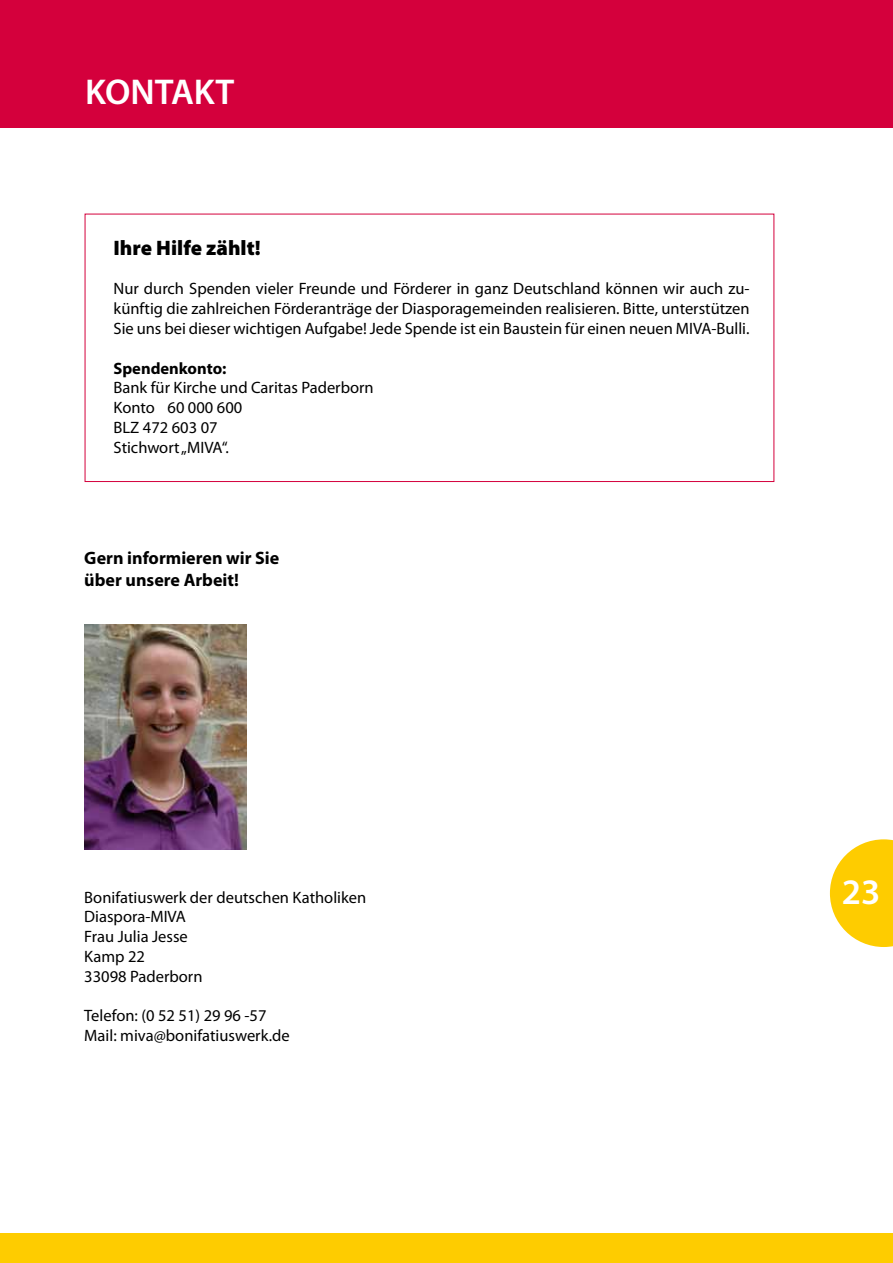
<style>
.page{position:relative;width:893px;height:1263px;background:#fff}
.page>*{position:absolute;margin:0;border:0;box-sizing:border-box;transform-origin:0 0}
.t1{font:600 36px "Myriad Pro";color:#fff}
.t2{font:900 21px "Myriad Pro";color:#000}
.t3{font:700 18px/21.6px "Myriad Pro";color:#000}
.t4{font:16.5px/19.8px "Myriad Pro";color:#000}
.t5{font:700 16.5px "Myriad Pro";color:#000}
</style>
<div class="page">
<div style="left:85px;top:214px;width:689px;height:268px;background:#fff;border:1px solid #d4003c"></div>
<div style="left:0;top:0;width:893px;height:128px;background:#d4003c"></div>
<div style="left:0;top:1233px;width:893px;height:30px;background:#fecc00"></div>
<svg style="left:830px;top:839px;width:63px;height:108px"></svg>
<img style="left:84px;top:624px;width:162px;height:226px">
<h1 class="t1" style="left:85px;top:72px;width:151px">KONTAKT</h1>
<p class="t2" style="left:114px;top:236px;width:149px">Ihre Hilfe zählt!</p>
<p class="t4" style="left:114px;top:279px;width:638px;text-align:justify">Nur durch Spenden vieler Freunde und Förderer in ganz Deutschland können wir auch zu&shy;künftig die zahlreichen Förderanträge der Diasporagemeinden realisieren. Bitte, unterstützen Sie uns bei dieser wichtigen Aufgabe! Jede Spende ist ein Baustein für einen neuen MIVA-Bulli.</p>
<p class="t5" style="left:114px;top:359px;width:114px">Spendenkonto:</p>
<p class="t4" style="left:114px;top:378px;width:262px">Bank für Kirche und Caritas Paderborn<br>Konto 60 000 600<br>BLZ 472 603 07<br>Stichwort „MIVA“.</p>
<p class="t3" style="left:84px;top:548px;width:197px">Gern informieren wir Sie über unsere Arbeit!</p>
<p class="t4" style="left:84px;top:887px;width:283px">Bonifatiuswerk der deutschen Katholiken<br>Diaspora-MIVA<br>Frau Julia Jesse<br>Kamp 22<br>33098 Paderborn</p>
<p class="t4" style="left:84px;top:1006px;width:207px">Telefon: (0 52 51) 29 96 -57<br>Mail: miva@bonifatiuswerk.de</p>
<h1 class="t1" style="left:842px;top:872px;width:40px">23</h1>
</div>
